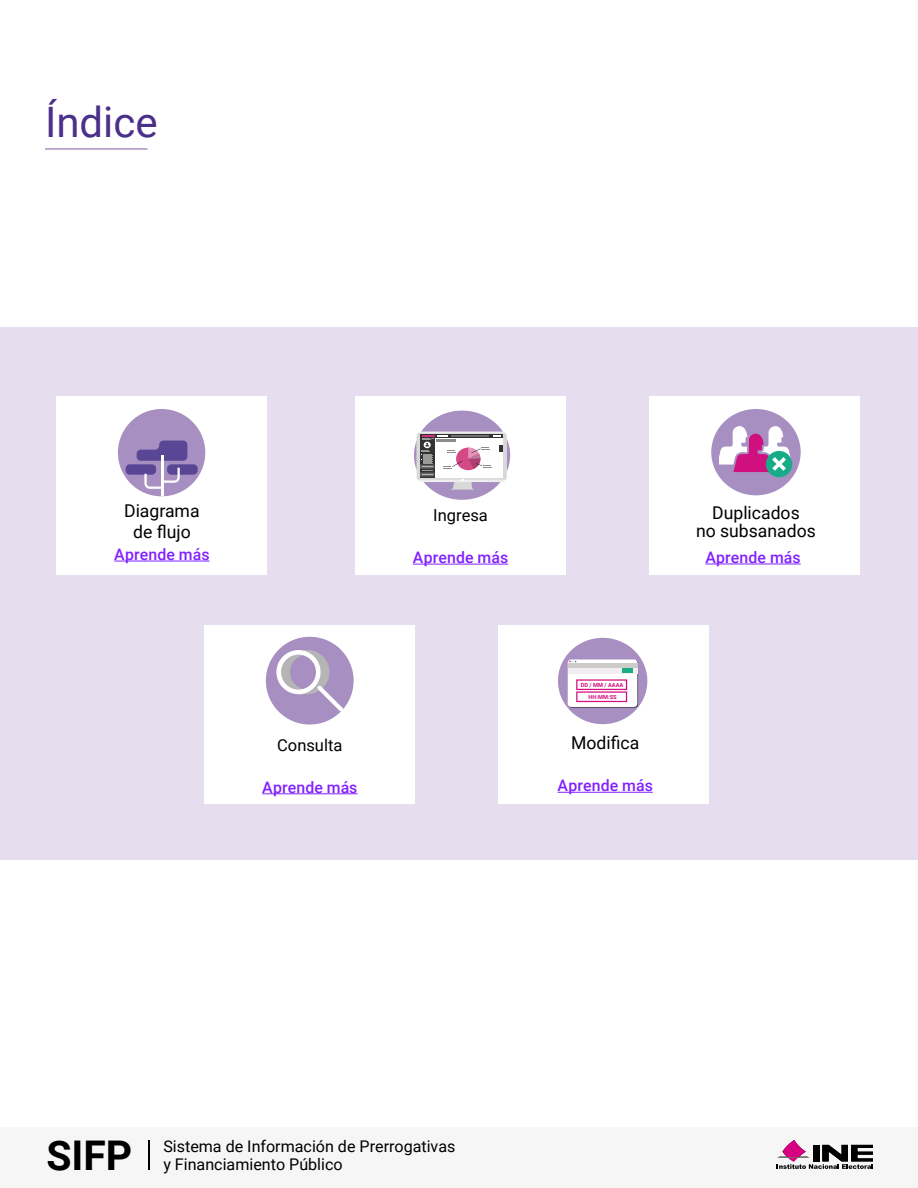
<style>
.page{position:relative;width:918px;height:1188px;background:#fff}
.page>*{position:absolute;margin:0;border:0;box-sizing:border-box;transform-origin:0 0}
.t1{font:42px "Roboto";color:#4b3089}
.t2{font:700 40.95px "Roboto";color:#000}
.t3{font:17.55px/21.1px "Roboto";color:#020203;text-align:center}
.t4{font:16.5px "Roboto";color:#020203}
.t5{font:16.05px/17.7px "Roboto";color:#000}
.t6{font:500 15.9px "Roboto";letter-spacing:.005em;color:#8221ff}
.t7{font:700 5.7px/12px "Roboto";color:#d30f80;text-align:center}
</style>
<div class="page">
<div style="left:0;top:328px;width:918px;height:532px;background:#e6ddef"></div>
<hr style="left:45px;top:148px;width:103px;height:2px;background:#a990c3">
<div style="left:649px;top:396px;width:210px;height:178px;background:#fff"></div>
<div style="left:498px;top:626px;width:211px;height:178px;background:#fff"></div>
<div style="left:355px;top:396px;width:211px;height:178px;background:#fff"></div>
<div style="left:205px;top:626px;width:210px;height:178px;background:#fff"></div>
<div style="left:57px;top:396px;width:210px;height:178px;background:#fff"></div>
<div style="left:118px;top:409px;width:87px;height:87px;background:#a88fc2;border-radius:50%"></div>
<div style="left:126px;top:464px;width:30px;height:11px;background:#594796;border-radius:4px"></div>
<div style="left:167px;top:464px;width:31px;height:11px;background:#594796;border-radius:4px"></div>
<svg style="left:137px;top:441px;width:50px;height:20px"></svg>
<hr style="left:161px;top:455px;width:2px;height:41px;background:#fff">
<svg style="left:144px;top:468px;width:36px;height:21px"></svg>
<hr style="left:114px;top:561px;width:96px;height:1px;background:#8221ff">
<hr style="left:705px;top:564px;width:96px;height:1px;background:#8221ff">
<hr style="left:413px;top:564px;width:95px;height:1px;background:#8221ff">
<hr style="left:262px;top:793px;width:95px;height:1px;background:#8221ff">
<div style="left:0;top:1127px;width:918px;height:61px;background:#f7f6f7"></div>
<svg style="left:777px;top:1140px;width:96px;height:29px"></svg>
<hr style="left:149px;top:1140px;width:1px;height:30px;background:#000">
<div style="left:414px;top:411px;width:96px;height:89px;background:#a88fc2;border-radius:50%"></div>
<svg style="left:417px;top:433px;width:90px;height:57px;background:#cdc0c9"></svg>
<div style="left:558px;top:638px;width:89px;height:86px;background:#a88fc2;border-radius:50%"></div>
<hr style="left:558px;top:792px;width:95px;height:1px;background:#8221ff">
<div style="left:711px;top:409px;width:90px;height:86px;background:#a88fc2;border-radius:50%"></div>
<div style="left:766px;top:451px;width:26px;height:26px;background:#17ac88;border-radius:50%"></div>
<svg style="left:719px;top:426px;width:73px;height:46px"></svg>
<div style="left:266px;top:637px;width:88px;height:88px;background:#a88fc2;border-radius:50%"></div>
<svg style="left:276px;top:650px;width:67px;height:61px"></svg>
<svg style="left:568px;top:660px;width:70px;height:48px"></svg>
<div style="left:568px;top:659px;width:69px;height:48px;background:#fff;border-radius:3px"></div>
<hr style="left:568px;top:664px;width:69px;height:4px;background:#cecbcb">
<div style="left:568px;top:668px;width:69px;height:6px;background:#f0eef0"></div>
<hr style="left:622px;top:669px;width:11px;height:4px;background:#1cac87">
<svg style="left:576px;top:679px;width:52px;height:24px"></svg>
<h1 class="t1" style="left:45px;top:92px;width:114px">Índice</h1>
<p class="t3" style="left:124px;top:499px;width:77px">Diagrama de flujo</p>
<p class="t3" style="left:696px;top:503px;width:121px;line-height:18px">Duplicados<br>no subsanados</p>
<p class="t4" style="left:433px;top:504px;width:56px">Ingresa</p>
<p class="t6" style="left:114px;top:543px;width:97px">Aprende más</p>
<p class="t6" style="left:413px;top:546px;width:97px">Aprende más</p>
<p class="t6" style="left:705px;top:546px;width:97px">Aprende más</p>
<p class="t4" style="left:277px;top:733px;width:67px">Consulta</p>
<p class="t6" style="left:262px;top:776px;width:97px">Aprende más</p>
<p class="t7" style="left:581px;top:678px;width:44px">DD / MM / AAAA<br>HH:MM:SS</p>
<p class="t3" style="left:571px;top:731px;width:70px">Modifica</p>
<p class="t6" style="left:558px;top:774px;width:97px">Aprende más</p>
<h2 class="t2" style="left:46px;top:1126px;width:87px">SIFP</h2>
<p class="t5" style="left:163px;top:1137px;width:294px">Sistema de Información de Prerrogativas y Financiamiento Público</p>
</div>
